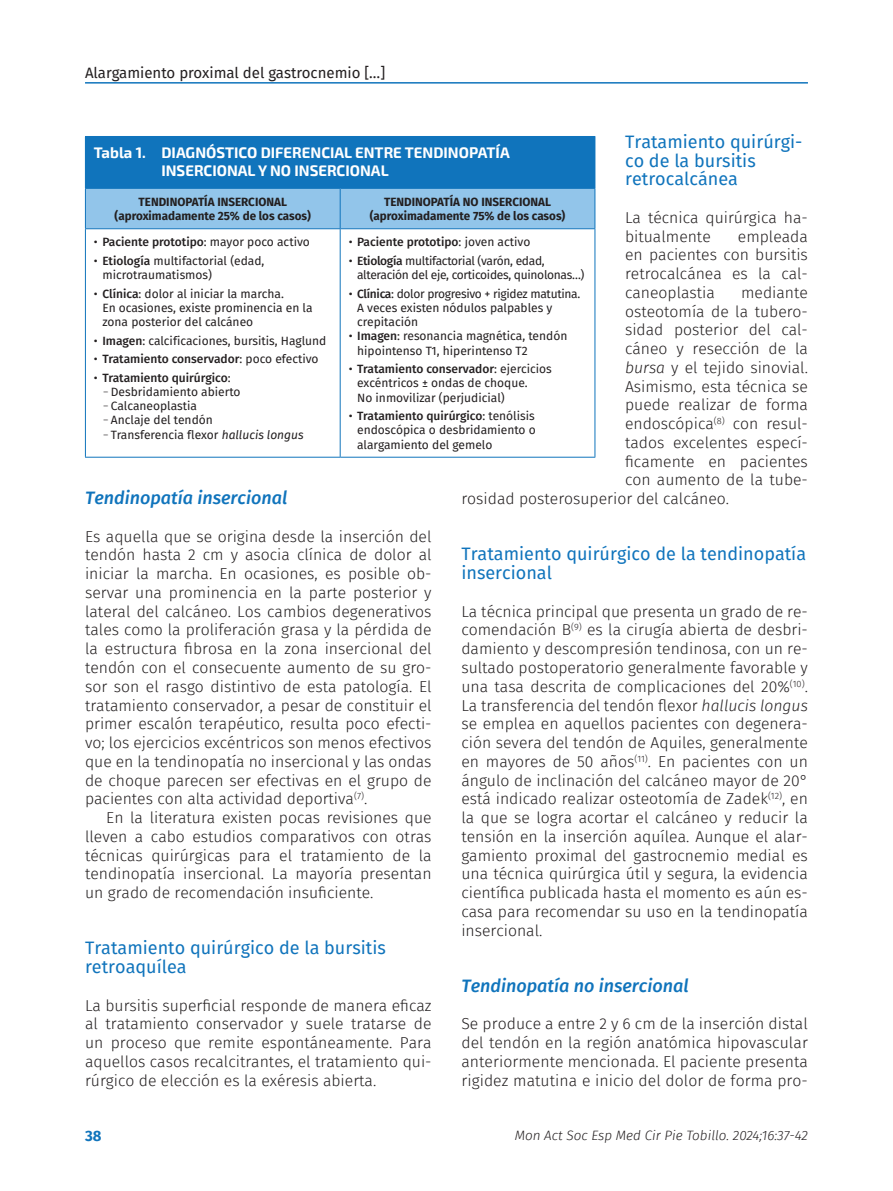
<style>
.page{position:relative;width:893px;height:1191px;background:#fff}
.page>*{position:absolute;margin:0;border:0;box-sizing:border-box;transform-origin:0 0}
.Subladillo_1{font:18px/18.8px "Fira Sans FS";color:#1074bc}
.Subladillo{font:italic 500 18px "Fira Sans FS";color:#1074bc}
.Primer_párrafo{font:15.75px/18.8px "Fira Sans Light FS";color:#231f20;text-align:justify}
.Párrafo_general{font:15.75px/18.8px "Fira Sans Light FS";color:#231f20;text-align:justify}
.Título_tabla{font:700 15px "Exo 2";color:#fff}
.t1{font:15px "Fira Sans FS";color:#231f20}
.t2{font:700 15px "Fira Sans FS";color:#1074bc}
.t3{font:italic 300 13.5px "Fira Sans FS";color:#231f20}
.t4{font:12px/14.2px "Fira Sans FS";color:#231f20}
.Nombre_columna_tabla{font:700 12px "Fira Sans FS";color:#231f20}
.t5{font:500 12px "Fira Sans FS";color:#231f20}
.t6{font:12px/14.2px "Fira Sans FS";letter-spacing:-.025em;color:#231f20}
.s1{font-weight:500}
.s2{font-weight:400}
.s3{font-family:"Fira Sans Light FS"}
.s4{font-style:italic}
.s5{font-family:"Fira Sans FS";font-weight:300;font-style:italic}
</style>
<div class="page">
<hr style="left:85px;top:82px;width:723px;height:2px;background:#1074bc">
<div style="left:85px;top:136px;width:510px;height:52px;background:#1074bc"></div>
<div style="left:86px;top:189px;width:509px;height:39px;background:#92c5ea"></div>
<svg style="left:86px;top:229px;width:509px;height:228px"></svg>
<hr style="left:595px;top:137px;width:1px;height:51px;background:#1074bc">
<hr style="left:85px;top:188px;width:255px;height:1px;background:#1074bc">
<hr style="left:340px;top:188px;width:255px;height:1px;background:#1074bc">
<hr style="left:85px;top:228px;width:255px;height:1px;background:#1074bc">
<hr style="left:340px;top:228px;width:255px;height:1px;background:#1074bc">
<hr style="left:85px;top:457px;width:255px;height:1px;background:#1074bc">
<hr style="left:340px;top:457px;width:255px;height:1px;background:#1074bc">
<hr style="left:85px;top:189px;width:1px;height:39px;background:#1074bc">
<hr style="left:340px;top:189px;width:1px;height:39px;background:#1074bc">
<hr style="left:595px;top:189px;width:1px;height:39px;background:#1074bc">
<hr style="left:85px;top:229px;width:1px;height:228px;background:#1074bc">
<hr style="left:340px;top:229px;width:1px;height:228px;background:#1074bc">
<hr style="left:595px;top:229px;width:1px;height:228px;background:#1074bc">
<p class="t1" style="left:85px;top:62px;width:302px">Alargamiento proximal del gastrocnemio […]</p>
<p class="Subladillo_1" style="left:625px;top:132px;width:179px">Tratamiento quirúrgi&shy;co de la bursitis retrocalcánea</p>
<p class="Primer_párrafo" style="left:625px;top:208px;width:184px">La técnica quirúrgica ha&shy;bitualmente</p>
<p class="Título_tabla" style="left:94px;top:144px;width:417px">Tabla 1. DIAGNÓSTICO DIFERENCIAL ENTRE TENDINOPATÍA</p>
<p class="Título_tabla" style="left:161px;top:162px;width:229px">INSERCIONAL Y NO INSERCIONAL</p>
<p class="Nombre_columna_tabla" style="left:139px;top:193px;width:150px">TENDINOPATÍA INSERCIONAL</p>
<p class="Nombre_columna_tabla" style="left:115px;top:207px;width:198px">(aproximadamente 25% de los casos)</p>
<p class="Nombre_columna_tabla" style="left:384px;top:193px;width:168px">TENDINOPATÍA NO INSERCIONAL</p>
<p class="Nombre_columna_tabla" style="left:370px;top:207px;width:197px">(aproximadamente 75% de los casos)</p>
<p class="Primer_párrafo" style="left:625px;top:227px;width:184px;text-indent:113px">empleada en pacientes con bursitis retrocalcánea es la cal&shy;caneoplastia</p>
<p class="t4" style="left:94px;top:235px;width:217px">• <span class="s1">Paciente prototipo</span>: mayor poco activo</p>
<p class="t4" style="left:102px;top:253px;width:164px;text-indent:-9px">• <span class="s1">Etiología</span> multifactorial (edad, microtraumatismos)</p>
<p class="t4" style="left:102px;top:286px;width:212px;text-indent:-9px">• <span class="s1">Clínica</span>: dolor al iniciar la marcha.<br>En ocasiones, existe prominencia en la zona posterior del calcáneo</p>
<p class="t4" style="left:94px;top:333px;width:234px">• <span class="s1">Imagen</span>: calcificaciones, bursitis, Haglund</p>
<p class="t5" style="left:94px;top:350px;width:226px"><span class="s2">•</span> Tratamiento conservador<span class="s2">: poco efectivo</span></p>
<p class="t5" style="left:94px;top:369px;width:138px"><span class="s2">•</span> Tratamiento quirúrgico<span class="s2">:</span></p>
<p class="t4" style="left:102px;top:384px;width:140px"><span class="s3">ॗ</span>Desbridamiento abierto</p>
<p class="t4" style="left:102px;top:399px;width:96px"><span class="s3">ॗ</span> Calcaneoplastia</p>
<p class="t4" style="left:102px;top:413px;width:112px"><span class="s3">ॗ</span> Anclaje del tendón</p>
<p class="t4" style="left:102px;top:427px;width:203px"><span class="s3">ॗ</span> Transferencia flexor <span class="s4">hallucis longus</span></p>
<p class="t5" style="left:349px;top:233px;width:183px"><span class="s2">•</span> Paciente prototipo<span class="s2">: joven activo</span></p>
<p class="t6" style="left:357px;top:253px;width:229px;text-indent:-9px">• <span class="s1">Etiología</span> multifactorial (varón, edad, alteración del eje, corticoides, quinolonas…)</p>
<p class="t4" style="left:357px;top:286px;width:225px;text-indent:-9px">• <span class="s1">Clínica</span>: dolor progresivo + rigidez matutina.<br>A veces existen nódulos palpables y crepitación</p>
<p class="t4" style="left:357px;top:329px;width:212px;text-indent:-9px">• <span class="s1">Imagen</span>: resonancia magnética, tendón hipointenso T1, hiperintenso T2</p>
<p class="t4" style="left:357px;top:362px;width:196px;text-indent:-9px">• <span class="s1">Tratamiento conservador</span>: ejercicios excéntricos ± ondas de choque.<br>No inmovilizar (perjudicial)</p>
<p class="t4" style="left:357px;top:409px;width:180px;text-align:justify;text-indent:-9px">• <span class="s1">Tratamiento quirúrgico</span>: tenólisis endoscópica o desbridamiento o alargamiento del gemelo</p>
<p class="Primer_párrafo" style="left:741px;top:283px;width:68px">mediante</p>
<p class="Primer_párrafo" style="left:625px;top:302px;width:184px">osteotomía de la tubero-</p>
<p class="Primer_párrafo" style="left:625px;top:320px;width:184px">sidad posterior del cal-</p>
<p class="Primer_párrafo" style="left:625px;top:339px;width:184px">cáneo y resección de la</p>
<p class="Primer_párrafo" style="left:625px;top:358px;width:184px"><span class="s5">bursa</span> y el tejido sinovial.</p>
<p class="Primer_párrafo" style="left:625px;top:377px;width:184px">Asimismo, esta técnica se</p>
<p class="Primer_párrafo" style="left:625px;top:395px;width:184px">puede realizar de forma</p>
<p class="Primer_párrafo" style="left:625px;top:414px;width:184px">endoscópica<sup>(8)</sup> con resul-</p>
<p class="Primer_párrafo" style="left:625px;top:433px;width:184px">tados excelentes especí-</p>
<p class="Primer_párrafo" style="left:625px;top:452px;width:184px">ficamente en pacientes</p>
<p class="Primer_párrafo" style="left:625px;top:470px;width:184px">con aumento de la tube-</p>
<p class="Primer_párrafo" style="left:461px;top:489px;width:269px">rosidad posterosuperior del calcáneo.</p>
<p class="Subladillo_1" style="left:461px;top:545px;width:346px">Tratamiento quirúrgico de la tendinopatía insercional</p>
<p class="Primer_párrafo" style="left:461px;top:602px;width:348px">La técnica principal que presenta un grado de re&shy;comendación B<sup>(9)</sup> es la cirugía abierta de desbri&shy;damiento y descompresión tendinosa, con un re&shy;sultado postoperatorio generalmente favorable y una tasa descrita de complicaciones del 20%<sup>(10)</sup>.<br>La transferencia del tendón flexor <span class="s5">hallucis longus </span>se emplea en aquellos pacientes con degenera&shy;ción severa del tendón de Aquiles, generalmente en mayores de 50 años<sup>(11)</sup>. En pacientes con un ángulo de inclinación del calcáneo mayor de 20° está indicado realizar osteotomía de Zadek<sup>(12)</sup>, en la que se logra acortar el calcáneo y reducir la tensión en la inserción aquílea. Aunque el alar&shy;gamiento proximal del gastrocnemio medial es una técnica quirúrgica útil y segura, la evidencia científica publicada hasta el momento es aún es&shy;casa para recomendar su uso en la tendinopatía insercional.</p>
<p class="Subladillo" style="left:85px;top:484px;width:204px">Tendinopatía insercional</p>
<p class="Primer_párrafo" style="left:85px;top:527px;width:348px">Es aquella que se origina desde la inserción del tendón hasta 2 cm y asocia clínica de dolor al iniciar la marcha. En ocasiones, es posible ob&shy;servar una prominencia en la parte posterior y lateral del calcáneo. Los cambios degenerativos tales como la proliferación grasa y la pérdida de la estructura fibrosa en la zona insercional del tendón con el consecuente aumento de su gro&shy;sor son el rasgo distintivo de esta patología. El tratamiento conservador, a pesar de constituir el primer escalón terapéutico, resulta poco efecti&shy;vo; los ejercicios excéntricos son menos efectivos que en la tendinopatía no insercional y las ondas de choque parecen ser efectivas en el grupo de pacientes con alta actividad deportiva<sup>(7)</sup>.</p>
<p class="Párrafo_general" style="left:85px;top:808px;width:348px;text-indent:21px">En la literatura existen pocas revisiones que lleven a cabo estudios comparativos con otras técnicas quirúrgicas para el tratamiento de la tendinopatía insercional. La mayoría presentan un grado de recomendación insuficiente.</p>
<p class="Subladillo_1" style="left:85px;top:938px;width:302px">Tratamiento quirúrgico de la bursitis retroaquílea</p>
<p class="Primer_párrafo" style="left:85px;top:995px;width:348px">La bursitis superficial responde de manera eficaz al tratamiento conservador y suele tratarse de un proceso que remite espontáneamente. Para aquellos casos recalcitrantes, el tratamiento qui&shy;rúrgico de elección es la exéresis abierta.</p>
<p class="Subladillo" style="left:461px;top:972px;width:229px">Tendinopatía no insercional</p>
<p class="Primer_párrafo" style="left:461px;top:1014px;width:348px">Se produce a entre 2 y 6 cm de la inserción distal del tendón en la región anatómica hipovascular anteriormente mencionada. El paciente presenta rigidez matutina e inicio del dolor de forma pro-</p>
<p class="t2" style="left:85px;top:1124px;width:18px">38</p>
<p class="t3" style="left:515px;top:1125px;width:295px">Mon Act Soc Esp Med Cir Pie Tobillo. 2024;16:37-42</p>
</div>
